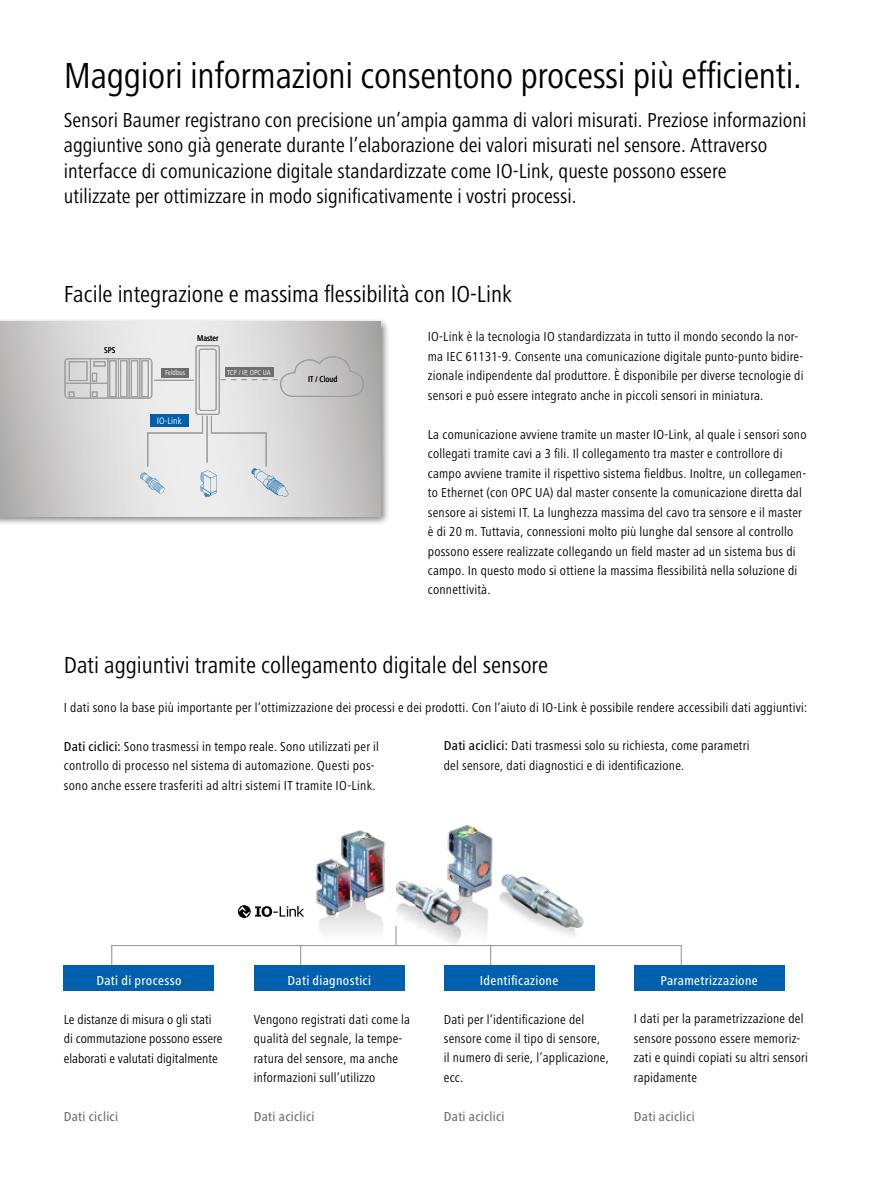
<style>
.page{position:relative;width:893px;height:1188px;background:#fff}
.page>*{position:absolute;margin:0;border:0;box-sizing:border-box;transform-origin:0 0}
.t1{font:condensed 37.5px "Frutiger Next LT";letter-spacing:-.01em;color:#000}
.t2{font:condensed 24px "Frutiger Next LT";color:#000}
.t3{font:condensed 21px/25.5px "Frutiger Next LT";color:#000}
.t4{font:condensed 13.5px/19.5px "Frutiger Next LT";letter-spacing:.015em;color:#000}
.t5{font:500 condensed 13.5px "Frutiger Next LT";letter-spacing:.025em;color:#fff}
.t6{font:500 condensed 13.5px "Frutiger Next LT";letter-spacing:.02em;color:#6e6e6e}
.t7{font:condensed 9.75px "Frutiger Next LT";color:#fff}
.t8{font:condensed 8.55px "Frutiger Next LT";color:#000}
.t9{font:condensed 7.5px "Frutiger Next LT";color:#fff}
.s1{font-weight:500}
</style>
<div class="page">
<img style="left:447px;top:825px;width:46px;height:122px">
<img style="left:391px;top:865px;width:91px;height:82px">
<img style="left:310px;top:830px;width:81px;height:117px">
<img style="left:486px;top:852px;width:114px;height:105px">
<svg style="left:238px;top:905px;width:66px;height:13px"></svg>
<div style="left:0;top:317px;width:391px;height:210px;background:#000;opacity:.5"></div>
<svg style="left:0;top:322px;width:380px;height:195px;background:#d1d0d0"></svg>
<hr style="left:154px;top:380px;width:40px;height:1px;background:#9c9c9d">
<div style="left:196px;top:345px;width:24px;height:70px;border:1px solid #9c9c9d;border-radius:2px"></div>
<div style="left:199px;top:349px;width:18px;height:62px;border:1px solid #9c9c9d;border-radius:2px"></div>
<svg style="left:221px;top:355px;width:143px;height:42px;background:#cccbcb"></svg>
<div style="left:162px;top:368px;width:27px;height:10px;background:#6e6e6e"></div>
<div style="left:151px;top:414px;width:38px;height:13px;background:#0060ad"></div>
<div style="left:225px;top:368px;width:49px;height:9px;background:#6e6e6e"></div>
<svg style="left:140px;top:415px;width:149px;height:82px;background:#d7dce1"></svg>
<div style="left:65px;top:358px;width:87px;height:40px;border:1px solid #9c9c9d;border-radius:3px"></div>
<div style="left:69px;top:361px;width:18px;height:20px;border:1px solid #9c9c9d"></div>
<div style="left:94px;top:361px;width:11px;height:5px;border:1px solid #9c9c9d"></div>
<div style="left:109px;top:360px;width:7px;height:37px;border:1px solid #9c9c9d"></div>
<div style="left:120px;top:360px;width:7px;height:37px;border:1px solid #9c9c9d"></div>
<div style="left:131px;top:360px;width:7px;height:37px;border:1px solid #9c9c9d"></div>
<div style="left:142px;top:360px;width:7px;height:37px;border:1px solid #9c9c9d"></div>
<div style="left:92px;top:373px;width:5px;height:9px;border:1px solid #9c9c9d"></div>
<svg style="left:92px;top:392px;width:5px;height:5px"></svg>
<svg style="left:69px;top:392px;width:5px;height:5px"></svg>
<hr style="left:90px;top:359px;width:1px;height:39px;background:#9c9c9d">
<hr style="left:65px;top:383px;width:43px;height:1px;background:#9c9c9d">
<hr style="left:107px;top:359px;width:1px;height:39px;background:#9c9c9d">
<hr style="left:118px;top:359px;width:1px;height:39px;background:#9c9c9d">
<hr style="left:129px;top:359px;width:1px;height:39px;background:#9c9c9d">
<hr style="left:139px;top:359px;width:1px;height:39px;background:#9c9c9d">
<div style="left:64px;top:965px;width:150px;height:26px;background:#0060ad"></div>
<div style="left:254px;top:965px;width:150px;height:26px;background:#0060ad"></div>
<div style="left:444px;top:965px;width:150px;height:26px;background:#0060ad"></div>
<div style="left:634px;top:965px;width:150px;height:26px;background:#0060ad"></div>
<hr style="left:395px;top:926px;width:2px;height:20px;background:#9c9c9d">
<svg style="left:111px;top:946px;width:1px;height:19px"></svg>
<svg style="left:300px;top:946px;width:1px;height:19px"></svg>
<svg style="left:490px;top:946px;width:1px;height:19px"></svg>
<svg style="left:681px;top:946px;width:1px;height:19px"></svg>
<hr style="left:111px;top:945px;width:571px;height:1px;background:#9c9c9d">
<h1 class="t1" style="left:64px;top:54px;width:740px">Maggiori informazioni consentono processi più efficienti.</h1>
<p class="t3" style="left:64px;top:107px;width:744px">Sensori Baumer registrano con precisione un’ampia gamma di valori misurati. Preziose informazioni aggiuntive sono già generate durante l’elaborazione dei valori misurati nel sensore. Attraverso interfacce di comunicazione digitale standardizzate come IO-Link, queste possono essere<br>utilizzate per ottimizzare in modo significativamente i vostri processi.</p>
<h2 class="t2" style="left:64px;top:281px;width:450px">Facile integrazione e massima flessibilità con IO-Link</h2>
<p class="t4" style="left:428px;top:327px;width:377px">IO-Link è la tecnologia IO standardizzata in tutto il mondo secondo la nor&shy;ma IEC 61131-9. Consente una comunicazione digitale punto-punto bidire&shy;zionale indipendente dal produttore. È disponibile per diverse tecnologie di sensori e può essere integrato anche in piccoli sensori in miniatura.</p>
<p class="t4" style="left:428px;top:424px;width:380px">La comunicazione avviene tramite un master IO-Link, al quale i sensori sono collegati tramite cavi a 3 fili. Il collegamento tra master e controllore di campo avviene tramite il rispettivo sistema fieldbus. Inoltre, un collegamen&shy;to Ethernet (con OPC UA) dal master consente la comunicazione diretta dal sensore ai sistemi IT. La lunghezza massima del cavo tra sensore e il master è di 20 m. Tuttavia, connessioni molto più lunghe dal sensore al controllo possono essere realizzate collegando un field master ad un sistema bus di campo. In questo modo si ottiene la massima flessibilità nella soluzione di connettività.</p>
<p class="t8" style="left:197px;top:333px;width:23px">Master</p>
<p class="t8" style="left:104px;top:346px;width:13px">SPS</p>
<p class="t9" style="left:165px;top:368px;width:22px">Feldbus</p>
<p class="t9" style="left:227px;top:368px;width:45px">TCP / IP, OPC UA</p>
<p class="t8" style="left:308px;top:374px;width:31px">IT / Cloud</p>
<p class="t7" style="left:157px;top:415px;width:26px">IO-Link</p>
<h2 class="t2" style="left:64px;top:651px;width:486px">Dati aggiuntivi tramite collegamento digitale del sensore</h2>
<p class="t4" style="left:64px;top:697px;width:745px">I dati sono la base più importante per l’ottimizzazione dei processi e dei prodotti. Con l’aiuto di IO-Link è possibile rendere accessibili dati aggiuntivi:</p>
<p class="t4" style="left:64px;top:736px;width:317px"><span class="s1">Dati ciclici:</span> Sono trasmessi in tempo reale. Sono utilizzati per il controllo di processo nel sistema di automazione. Questi pos&shy;sono anche essere trasferiti ad altri sistemi IT tramite IO-Link.</p>
<p class="t4" style="left:444px;top:736px;width:307px"><span class="s1">Dati aciclici:</span> Dati trasmessi solo su richiesta, come parametri del sensore, dati diagnostici e di identificazione.</p>
<p class="t5" style="left:96px;top:973px;width:86px">Dati di processo</p>
<p class="t5" style="left:288px;top:973px;width:85px">Dati diagnostici</p>
<p class="t5" style="left:480px;top:973px;width:80px">Identificazione</p>
<p class="t5" style="left:660px;top:973px;width:99px">Parametrizzazione</p>
<p class="t4" style="left:64px;top:1009px;width:160px">Le distanze di misura o gli stati di commutazione possono essere elaborati e valutati digitalmente</p>
<p class="t6" style="left:64px;top:1109px;width:56px">Dati ciclici</p>
<p class="t4" style="left:254px;top:1009px;width:158px">Vengono registrati dati come la qualità del segnale, la tempe&shy;ratura del sensore, ma anche informazioni sull’utilizzo</p>
<p class="t6" style="left:254px;top:1109px;width:62px">Dati aciclici</p>
<p class="t4" style="left:444px;top:1009px;width:167px">Dati per l’identificazione del sensore come il tipo di sensore, il numero di serie, l’applicazione, ecc.</p>
<p class="t6" style="left:444px;top:1109px;width:62px">Dati aciclici</p>
<p class="t4" style="left:634px;top:1009px;width:176px">I dati per la parametrizzazione del sensore possono essere memoriz&shy;zati e quindi copiati su altri sensori rapidamente</p>
<p class="t6" style="left:634px;top:1109px;width:62px">Dati aciclici</p>
</div>
